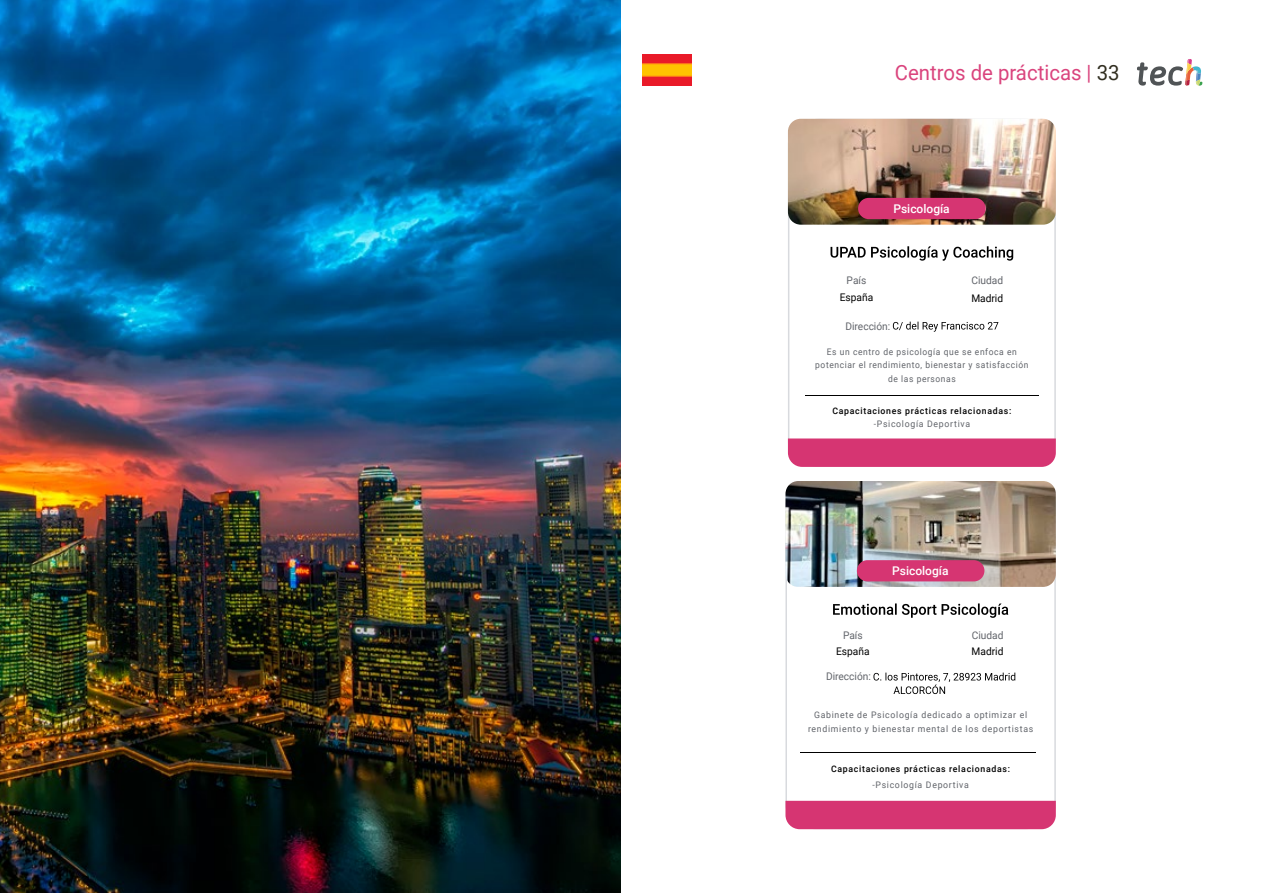
<style>
.page{position:relative;width:1263px;height:893px;background:#fff}
.page>*{position:absolute;margin:0;border:0;box-sizing:border-box;transform-origin:0 0}
.t1{font:21px "Roboto";color:#da447d}
.t2{font:500 12px "Roboto";color:#fff}
.t3{font:10.5px "Roboto";color:#61646a}
.t4{font:10.5px "Roboto";color:#000}
.t5{font:9px/13.5px "Roboto";letter-spacing:.08em;color:#61646a;text-align:center}
.t6{font:9px/13.5px "Roboto";letter-spacing:.08em;color:#61646a;text-align:center;scale:.94 1}
.t7{font:500 9px "Roboto";letter-spacing:.08em;color:#000}
.s1{color:#312e20}
</style>
<div class="page">
<img style="left:0;top:0;width:621px;height:893px">
<svg style="left:1137px;top:59px;width:65px;height:27px"></svg>
<svg style="left:787px;top:118px;width:269px;height:335px"></svg>
<img style="left:788px;top:119px;width:268px;height:106px">
<div style="left:858px;top:198px;width:128px;height:21px;background:#d63572;border-radius:11px"></div>
<svg style="left:788px;top:438px;width:268px;height:29px;background:#d73b76"></svg>
<hr style="left:805px;top:395px;width:234px;height:1px;background:#000">
<svg style="left:830px;top:246px;width:183px;height:15px"></svg>
<svg style="left:893px;top:322px;width:105px;height:10px"></svg>
<svg style="left:785px;top:587px;width:271px;height:243px"></svg>
<img style="left:785px;top:481px;width:271px;height:106px">
<div style="left:785px;top:801px;width:271px;height:28px;background:#d63572"></div>
<hr style="left:800px;top:752px;width:236px;height:1px;background:#000">
<svg style="left:833px;top:603px;width:175px;height:15px"></svg>
<div style="left:857px;top:560px;width:127px;height:21px;background:#d63572;border-radius:11px"></div>
<svg style="left:873px;top:673px;width:142px;height:23px"></svg>
<img style="left:642px;top:55px;width:49px;height:30px">
<h1 class="t1" style="left:895px;top:57px;width:226px">Centros de prácticas | <span class="s1">33</span></h1>
<h2 class="t2" style="left:893px;top:200px;width:58px">Psicología</h2>
<p class="t3" style="left:847px;top:273px;width:21px">País</p>
<p class="t4" style="left:840px;top:290px;width:35px">España</p>
<p class="t3" style="left:971px;top:273px;width:33px">Ciudad</p>
<p class="t4" style="left:971px;top:291px;width:33px">Madrid</p>
<p class="t3" style="left:845px;top:318px;width:46px">Dirección:</p>
<p class="t6" style="left:815px;top:344px;width:228px">Es un centro de psicología que se enfoca en potenciar el rendimiento, bienestar y satisfacción de las personas</p>
<p class="t7" style="left:832px;top:404px;width:180px">Capacitaciones prácticas relacionadas:</p>
<p class="t5" style="left:874px;top:417px;width:98px">-Psicología Deportiva</p>
<p class="t3" style="left:843px;top:628px;width:21px">País</p>
<p class="t4" style="left:836px;top:644px;width:35px">España</p>
<h2 class="t2" style="left:892px;top:563px;width:58px">Psicología</h2>
<p class="t3" style="left:972px;top:628px;width:33px">Ciudad</p>
<p class="t4" style="left:972px;top:644px;width:33px">Madrid</p>
<p class="t3" style="left:826px;top:669px;width:46px">Dirección:</p>
<p class="t5" style="left:808px;top:708px;width:227px">Gabinete de Psicología dedicado a optimizar el rendimiento y bienestar mental de los deportistas</p>
<p class="t7" style="left:831px;top:762px;width:180px">Capacitaciones prácticas relacionadas:</p>
<p class="t5" style="left:872px;top:777px;width:98px">-Psicología Deportiva</p>
</div>
